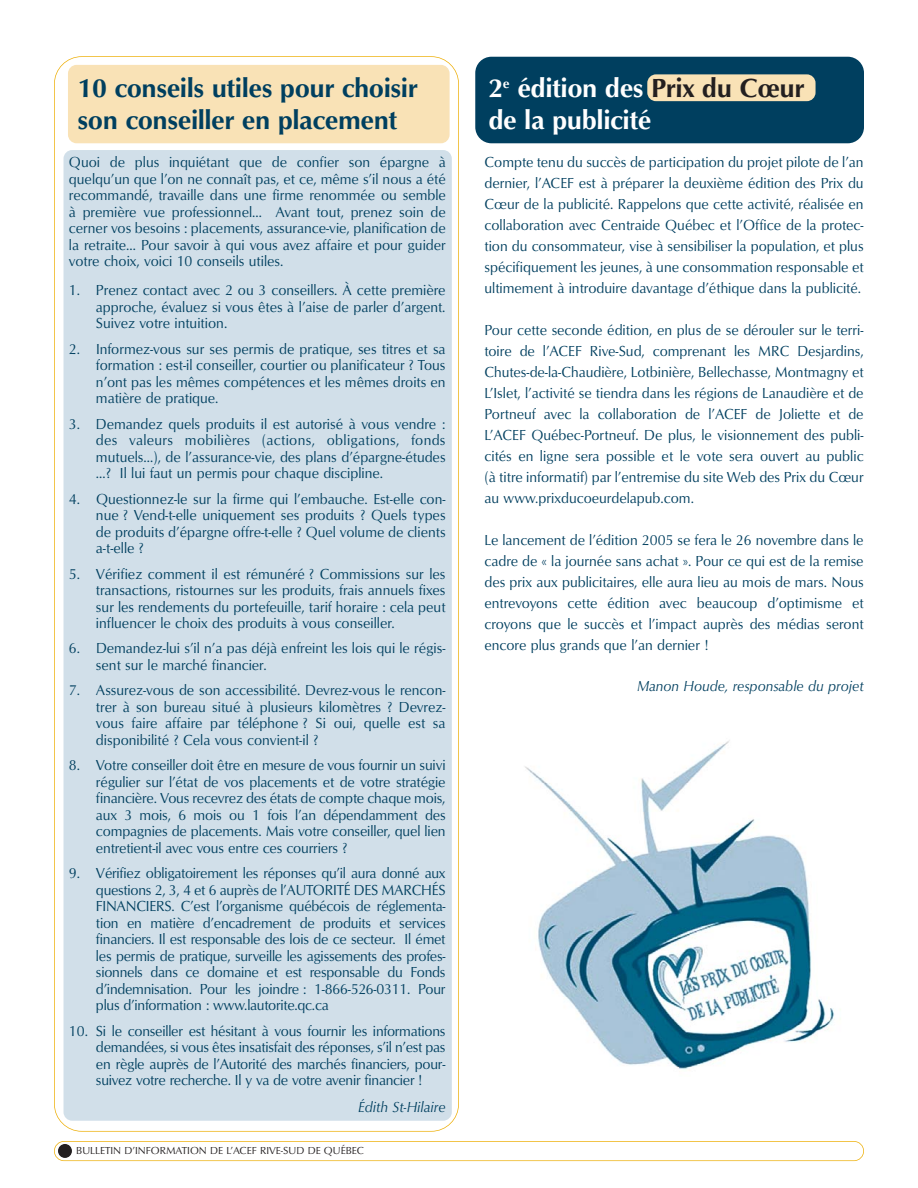
<style>
.page{position:relative;width:918px;height:1188px;background:#fff}
.page>*{position:absolute;margin:0;border:0;box-sizing:border-box;transform-origin:0 0}
.t1{font:27px/32.4px "Optimum Bold DTC";letter-spacing:-.015em;color:#003f5f}
.t2{font:27px/32.4px "Optimum Bold DTC";letter-spacing:-.015em;color:#fff}
.t3{font:15px/16.5px "Optimum Roman DTC";color:#003f5f;text-align:justify;scale:.95 1}
.t4{font:15px "Optimum Roman Italic DTC";color:#003f5f;scale:.95 1}
.t5{font:10.5px "Optimum Roman DTC";color:#231f20}
.s1{color:#231f20}
</style>
<div class="page">
<div style="left:64px;top:150px;width:388px;height:971px;background:#d1dfe9;border-radius:9px"></div>
<div style="left:68px;top:65px;width:382px;height:78px;background:#f9e2b6;border-radius:9px"></div>
<div style="left:475px;top:57px;width:389px;height:86px;background:#003f5f;border-radius:16px"></div>
<div style="left:54px;top:1141px;width:810px;height:20px;border:2px solid #eeb211;border-radius:10px"></div>
<div style="left:58px;top:1144px;width:14px;height:14px;background:#231f20;border-radius:50%"></div>
<img style="left:525px;top:740px;width:309px;height:331px">
<div style="left:647px;top:74px;width:169px;height:27px;background:#f9e2b6;border-radius:9px"></div>
<h1 class="t1" style="left:78px;top:74px;width:342px">10 conseils utiles pour choisir son conseiller en placement</h1>
<h1 class="t2" style="left:488px;top:74px;width:317px">2<sup>e</sup> édition des <span class="s1">Prix du Cœur </span>de la publicité</h1>
<p class="t3" style="left:69px;top:156px;width:398px">Quoi de plus inquiétant que de confier son épargne à quelqu’un que l’on ne connaît pas, et ce, même s’il nous a été recommandé, travaille dans une firme renommée ou semble à première vue professionnel… Avant tout, prenez soin de cerner vos besoins : placements, assurance-vie, planification de la retraite… Pour savoir à qui vous avez affaire et pour guider votre choix, voici 10 conseils utiles.</p>
<p class="t3" style="left:484px;top:153px;width:401px;line-height:21px">Compte tenu du succès de participation du projet pilote de l’an dernier, l’ACEF est à préparer la deuxième édition des Prix du Cœur de la publicité. Rappelons que cette activité, réalisée en collaboration avec Centraide Québec et l’Office de la protec&shy;tion du consommateur, vise à sensibiliser la population, et plus spécifiquement les jeunes, à une consommation responsable et ultimement à introduire davantage d’éthique dans la publicité.</p>
<p class="t3" style="left:484px;top:321px;width:401px;line-height:21px">Pour cette seconde édition, en plus de se dérouler sur le terri&shy;toire de l’ACEF Rive-Sud, comprenant les MRC Desjardins, Chutes-de-la-Chaudière, Lotbinière, Bellechasse, Montmagny et L’Islet, l’activité se tiendra dans les régions de Lanaudière et de Portneuf avec la collaboration de l’ACEF de Joliette et de L’ACEF Québec-Portneuf. De plus, le visionnement des publi&shy;cités en ligne sera possible et le vote sera ouvert au public (à titre informatif) par l’entremise du site Web des Prix du Cœur au www.prixducoeurdelapub.com.</p>
<p class="t3" style="left:484px;top:531px;width:401px;line-height:21px">Le lancement de l’édition 2005 se fera le 26 novembre dans le cadre de « la journée sans achat ». Pour ce qui est de la remise des prix aux publicitaires, elle aura lieu au mois de mars. Nous entrevoyons cette édition avec beaucoup d’optimisme et croyons que le succès et l’impact auprès des médias seront encore plus grands que l’an dernier !</p>
<p class="t4" style="left:637px;top:680px;width:240px">Manon Houde, responsable du projet</p>
<p class="t3" style="left:96px;top:283px;width:370px;text-indent:-27px">1. Prenez contact avec 2 ou 3 conseillers. À cette première approche, évaluez si vous êtes à l’aise de parler d’argent.<br>Suivez votre intuition.</p>
<p class="t3" style="left:96px;top:342px;width:370px;text-indent:-27px">2. Informez-vous sur ses permis de pratique, ses titres et sa formation : est-il conseiller, courtier ou planificateur ? Tous n’ont pas les mêmes compétences et les mêmes droits en matière de pratique.</p>
<p class="t3" style="left:96px;top:417px;width:370px;text-indent:-27px">3. Demandez quels produits il est autorisé à vous vendre : des valeurs mobilières (actions, obligations, fonds mutuels…), de l’assurance-vie, des plans d’épargne-études …? Il lui faut un permis pour chaque discipline.</p>
<p class="t3" style="left:96px;top:492px;width:370px;text-indent:-27px">4. Questionnez-le sur la firme qui l’embauche. Est-elle con&shy;nue ? Vend-t-elle uniquement ses produits ? Quels types de produits d’épargne offre-t-elle ? Quel volume de clients a-t-elle ?</p>
<p class="t3" style="left:96px;top:567px;width:370px;text-indent:-27px">5. Vérifiez comment il est rémunéré ? Commissions sur les transactions, ristournes sur les produits, frais annuels fixes sur les rendements du portefeuille, tarif horaire : cela peut influencer le choix des produits à vous conseiller.</p>
<p class="t3" style="left:96px;top:642px;width:370px;text-indent:-27px">6. Demandez-lui s’il n’a pas déjà enfreint les lois qui le régis&shy;sent sur le marché financier.</p>
<p class="t3" style="left:96px;top:684px;width:370px;text-indent:-27px">7. Assurez-vous de son accessibilité. Devrez-vous le rencon&shy;trer à son bureau situé à plusieurs kilomètres ? Devrez&shy;vous faire affaire par téléphone ? Si oui, quelle est sa disponibilité ? Cela vous convient-il ?</p>
<p class="t3" style="left:96px;top:759px;width:370px;text-indent:-27px">8. Votre conseiller doit être en mesure de vous fournir un suivi régulier sur l’état de vos placements et de votre stratégie financière. Vous recevrez des états de compte chaque mois, aux 3 mois, 6 mois ou 1 fois l’an dépendamment des compagnies de placements. Mais votre conseiller, quel lien entretient-il avec vous entre ces courriers ?</p>
<p class="t3" style="left:96px;top:867px;width:370px;text-indent:-27px">9. Vérifiez obligatoirement les réponses qu’il aura donné aux questions 2, 3, 4 et 6 auprès de l’AUTORITÉ DES MARCHÉS FINANCIERS. C’est l’organisme québécois de réglementa&shy;tion en matière d’encadrement de produits et services financiers. Il est responsable des lois de ce secteur. Il émet les permis de pratique, surveille les agissements des profes&shy;sionnels dans ce domaine et est responsable du Fonds d’indemnisation. Pour les joindre : 1-866-526-0311. Pour plus d’information : www.lautorite.qc.ca</p>
<p class="t3" style="left:96px;top:1024px;width:369px;text-indent:-27px">10. Si le conseiller est hésitant à vous fournir les informations demandées, si vous êtes insatisfait des réponses, s’il n’est pas en règle auprès de l’Autorité des marchés financiers, pour&shy;suivez votre recherche. Il y va de votre avenir financier !</p>
<p class="t4" style="left:358px;top:1102px;width:93px">Édith St-Hilaire</p>
<p class="t5" style="left:76px;top:1146px;width:289px">BULLETIN D’INFORMATION DE L’ACEF RIVE-SUD DE QUÉBEC</p>
</div>
